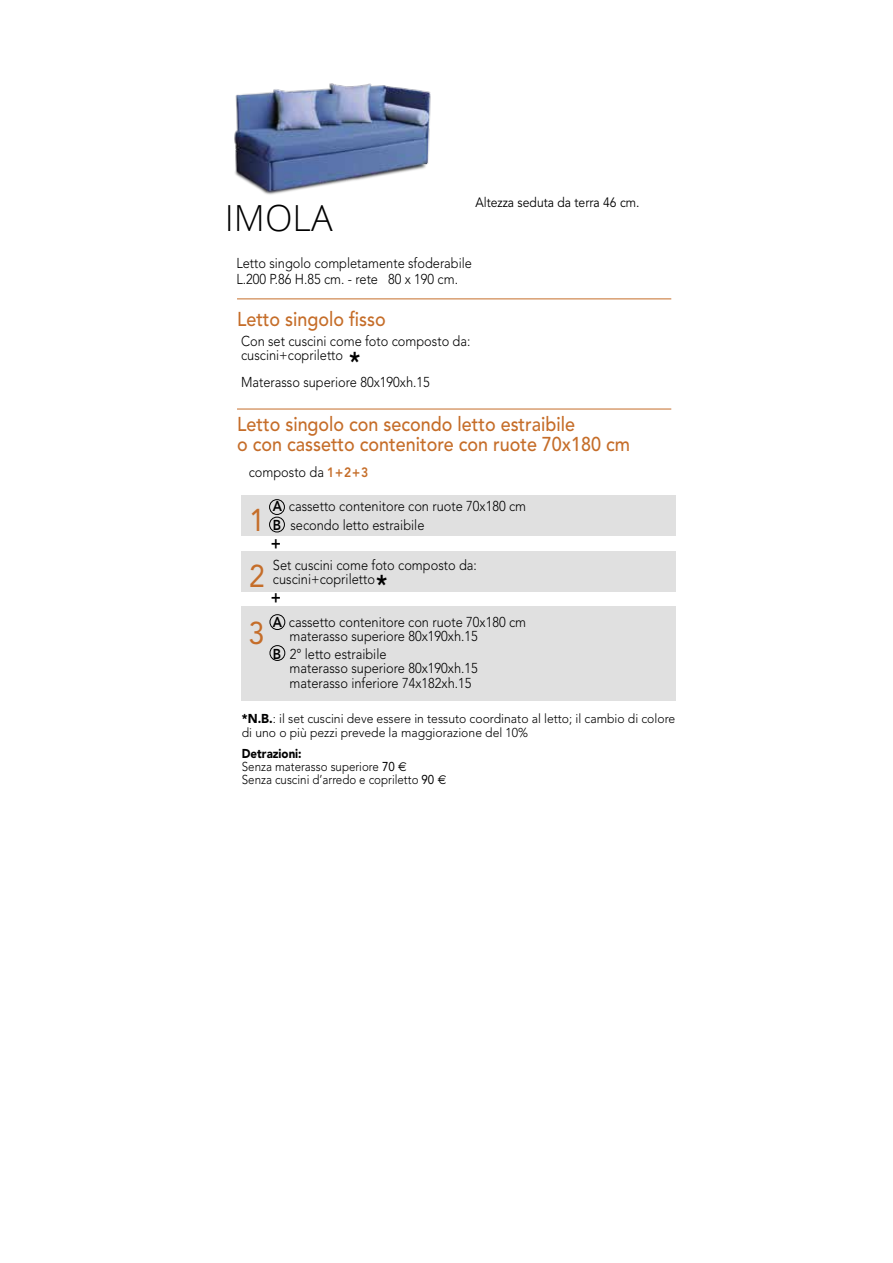
<style>
.page{position:relative;width:893px;height:1263px;background:#fff}
.page>*{position:absolute;margin:0;border:0;box-sizing:border-box;transform-origin:0 0}
.t1{font:300 36px "Open Sans";color:#000}
.t2{font:31.35px/56.4px "Avenir LT Std";color:#c56d29;text-align:justify;scale:.9 1}
.t3{font:800 27px "Avenir";color:#000;scale:.9 1}
.t4{font:500 19.95px/20px "Avenir";color:#c56d29;scale:.9 1}
.t5{font:800 17.1px "Avenir";color:#000;scale:.9 1}
.t6{font:300 14.25px/14.2px "Avenir";color:#000;scale:.9 1}
.t7{font:13.5px "Avenir";color:#000;scale:.9 1}
.t8{font:300 12.9px/14.2px "Avenir LT Std";color:#000;scale:.95 1}
.t9{font:300 12.9px/12.9px "Avenir";color:#000;scale:.9 1}
.s1{font-weight:800;font-size:13.5px;color:#c56d29}
.s2{font-weight:800}
.s3{font-weight:900}
.s4{font-weight:400}
.s5{font-family:"Euro Sans";font-weight:400}
</style>
<div class="page">
<img style="left:234px;top:83px;width:197px;height:112px">
<hr style="left:237px;top:299px;width:434px;height:1px;background:#c56d29">
<hr style="left:237px;top:409px;width:434px;height:1px;background:#c56d29">
<div style="left:241px;top:551px;width:434px;height:40px;background:#e0e0e0"></div>
<div style="left:241px;top:606px;width:434px;height:95px;background:#e0e0e0"></div>
<div style="left:241px;top:496px;width:434px;height:40px;background:#e0e0e0"></div>
<div style="left:269px;top:499px;width:16px;height:16px;border:1px solid #000;border-radius:50%"></div>
<div style="left:270px;top:614px;width:15px;height:16px;border:1px solid #000;border-radius:50%"></div>
<div style="left:269px;top:517px;width:16px;height:15px;border:1px solid #000;border-radius:50%"></div>
<div style="left:270px;top:645px;width:15px;height:16px;border:1px solid #000;border-radius:50%"></div>
<p class="t7" style="left:476px;top:195px;width:184px">Altezza seduta da terra 46 cm.</p>
<h1 class="t1" style="left:225px;top:193px;width:109px">IMOLA</h1>
<p class="t6" style="left:236px;top:255px;width:263px;line-height:15.8px">Letto singolo completamente sfoderabile<br>L.200 P.86 H.85 cm. - rete 80 x 190 cm.</p>
<h3 class="t4" style="left:237px;top:310px;width:167px">Letto singolo fisso</h3>
<p class="t6" style="left:241px;top:334px;width:256px">Con set cuscini come foto composto da: cuscini+copriletto</p>
<p class="t6" style="left:241px;top:375px;width:211px">Materasso superiore 80x190xh.15</p>
<h3 class="t3" style="left:349px;top:345px;width:14px">*</h3>
<h3 class="t4" style="left:237px;top:415px;width:438px">Letto singolo con secondo letto estraibile<br>o con cassetto contenitore con ruote 70x180 cm</h3>
<p class="t6" style="left:249px;top:465px;width:134px">composto da <span class="s1">1+2+3</span></p>
<p class="t6" style="left:273px;top:497px;width:283px;line-height:18.6px"><span class="s2">A</span> cassetto contenitore con ruote 70x180 cm<br><span class="s2">B</span> secondo letto estraibile</p>
<p class="t6" style="left:273px;top:557px;width:228px">Set cuscini come foto composto da: cuscini+copriletto</p>
<p class="t6" style="left:290px;top:614px;width:264px;text-indent:-17px"><span class="s2">A</span> cassetto contenitore con ruote 70x180 cm materasso superiore 80x190xh.15</p>
<p class="t6" style="left:290px;top:647px;width:211px;text-indent:-17px"><span class="s2">B</span> 2° letto estraibile<br>materasso superiore 80x190xh.15 materasso inferiore 74x182xh.15</p>
<h2 class="t2" style="left:249px;top:492px;width:20px">1<br>2<br>3</h2>
<p class="t5" style="left:271px;top:533px;width:13px">+</p>
<h3 class="t3" style="left:376px;top:568px;width:14px">*</h3>
<p class="t5" style="left:271px;top:587px;width:13px">+</p>
<p class="t8" style="left:242px;top:711px;width:458px"><span class="s3">*N.B.</span>: il set cuscini deve essere in tessuto coordinato al letto; il cambio di colore di uno o più pezzi prevede la maggiorazione del 10%</p>
<p class="t9" style="left:242px;top:747px;width:229px"><span class="s3">Detrazioni:<br></span>Senza materasso superiore <span class="s4">70</span> <span class="s5">E<br></span>Senza cuscini d’arredo e copriletto <span class="s4">90</span> <span class="s5">E</span></p>
</div>
